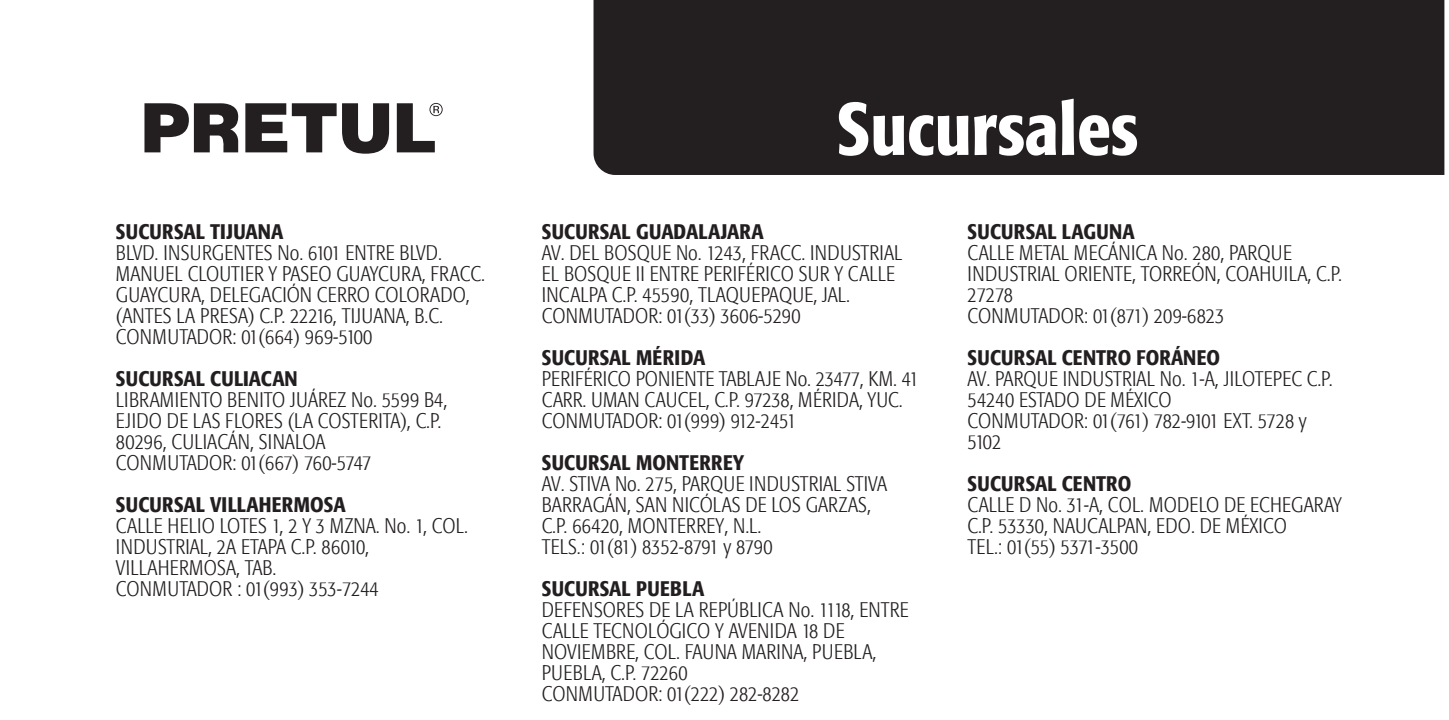
<style>
.page{position:relative;width:1449px;height:720px;background:#fff}
.page>*{position:absolute;margin:0;border:0;box-sizing:border-box;transform-origin:0 0}
.t1{font:500 condensed 73.5px "Formata";color:#fff}
.t2{font:300 condensed 21px/21px "Formata";letter-spacing:.01em;color:#231f20}
.t3{font:500 condensed 21px "Formata";letter-spacing:.01em;color:#231f20}
</style>
<div class="page">
<div style="left:593px;top:0;width:851px;height:175px;background:#231f20"></div>
<svg style="left:144px;top:103px;width:95px;height:49px"></svg>
<svg style="left:245px;top:103px;width:144px;height:51px"></svg>
<svg style="left:397px;top:103px;width:45px;height:49px"></svg>
<p class="t3" style="left:116px;top:218px;width:169px">SUCURSAL TIJUANA</p>
<p class="t2" style="left:116px;top:242px;width:371px">BLVD. INSURGENTES No. 6101 ENTRE BLVD.<br>MANUEL CLOUTIER Y PASEO GUAYCURA, FRACC.<br>GUAYCURA, DELEGACIÓN CERRO COLORADO, (ANTES LA PRESA) C.P. 22216, TIJUANA, B.C.<br>CONMUTADOR: 01(664) 969-5100</p>
<p class="t3" style="left:116px;top:365px;width:183px">SUCURSAL CULIACAN</p>
<p class="t2" style="left:116px;top:389px;width:333px">LIBRAMIENTO BENITO JUÁREZ No. 5599 B4, EJIDO DE LAS FLORES (LA COSTERITA), C.P.<br>80296, CULIACÁN, SINALOA CONMUTADOR: 01(667) 760-5747</p>
<p class="t3" style="left:116px;top:491px;width:231px">SUCURSAL VILLAHERMOSA</p>
<p class="t2" style="left:116px;top:515px;width:354px">CALLE HELIO LOTES 1, 2 Y 3 MZNA. No. 1, COL.<br>INDUSTRIAL, 2A ETAPA C.P. 86010,<br>VILLAHERMOSA, TAB.<br>CONMUTADOR : 01(993) 353-7244</p>
<h1 class="t1" style="left:836px;top:84px;width:303px">Sucursales</h1>
<p class="t3" style="left:542px;top:218px;width:223px">SUCURSAL GUADALAJARA</p>
<p class="t2" style="left:542px;top:242px;width:362px">AV. DEL BOSQUE No. 1243, FRACC. INDUSTRIAL EL BOSQUE II ENTRE PERIFÉRICO SUR Y CALLE INCALPA C.P. 45590, TLAQUEPAQUE, JAL.<br>CONMUTADOR: 01(33) 3606-5290</p>
<p class="t3" style="left:542px;top:344px;width:165px">SUCURSAL MÉRIDA</p>
<p class="t2" style="left:542px;top:368px;width:378px">PERIFÉRICO PONIENTE TABLAJE No. 23477, KM. 41<br>CARR. UMAN CAUCEL, C.P. 97238, MÉRIDA, YUC.<br>CONMUTADOR: 01(999) 912-2451</p>
<p class="t3" style="left:542px;top:449px;width:204px">SUCURSAL MONTERREY</p>
<p class="t2" style="left:542px;top:473px;width:347px">AV. STIVA No. 275, PARQUE INDUSTRIAL STIVA BARRAGÁN, SAN NICÓLAS DE LOS GARZAS, C.P. 66420, MONTERREY, N.L.<br>TELS.: 01(81) 8352-8791 y 8790</p>
<p class="t3" style="left:542px;top:575px;width:164px">SUCURSAL PUEBLA</p>
<p class="t2" style="left:542px;top:599px;width:368px">DEFENSORES DE LA REPÚBLICA No. 1118, ENTRE<br>CALLE TECNOLÓGICO Y AVENIDA 18 DE<br>NOVIEMBRE, COL. FAUNA MARINA, PUEBLA,<br>PUEBLA, C.P. 72260<br>CONMUTADOR: 01(222) 282-8282</p>
<p class="t3" style="left:967px;top:218px;width:169px">SUCURSAL LAGUNA</p>
<p class="t2" style="left:967px;top:242px;width:376px">CALLE METAL MECÁNICA No. 280, PARQUE<br>INDUSTRIAL ORIENTE, TORREÓN, COAHUILA, C.P.<br>27278<br>CONMUTADOR: 01(871) 209-6823</p>
<p class="t3" style="left:967px;top:344px;width:254px">SUCURSAL CENTRO FORÁNEO</p>
<p class="t2" style="left:967px;top:368px;width:367px">AV. PARQUE INDUSTRIAL No. 1-A, JILOTEPEC C.P.<br>54240 ESTADO DE MÉXICO<br>CONMUTADOR: 01(761) 782-9101 EXT. 5728 y<br>5102</p>
<p class="t3" style="left:967px;top:470px;width:165px">SUCURSAL CENTRO</p>
<p class="t2" style="left:967px;top:494px;width:376px">CALLE D No. 31-A, COL. MODELO DE ECHEGARAY<br>C.P. 53330, NAUCALPAN, EDO. DE MÉXICO<br>TEL.: 01(55) 5371-3500</p>
</div>
